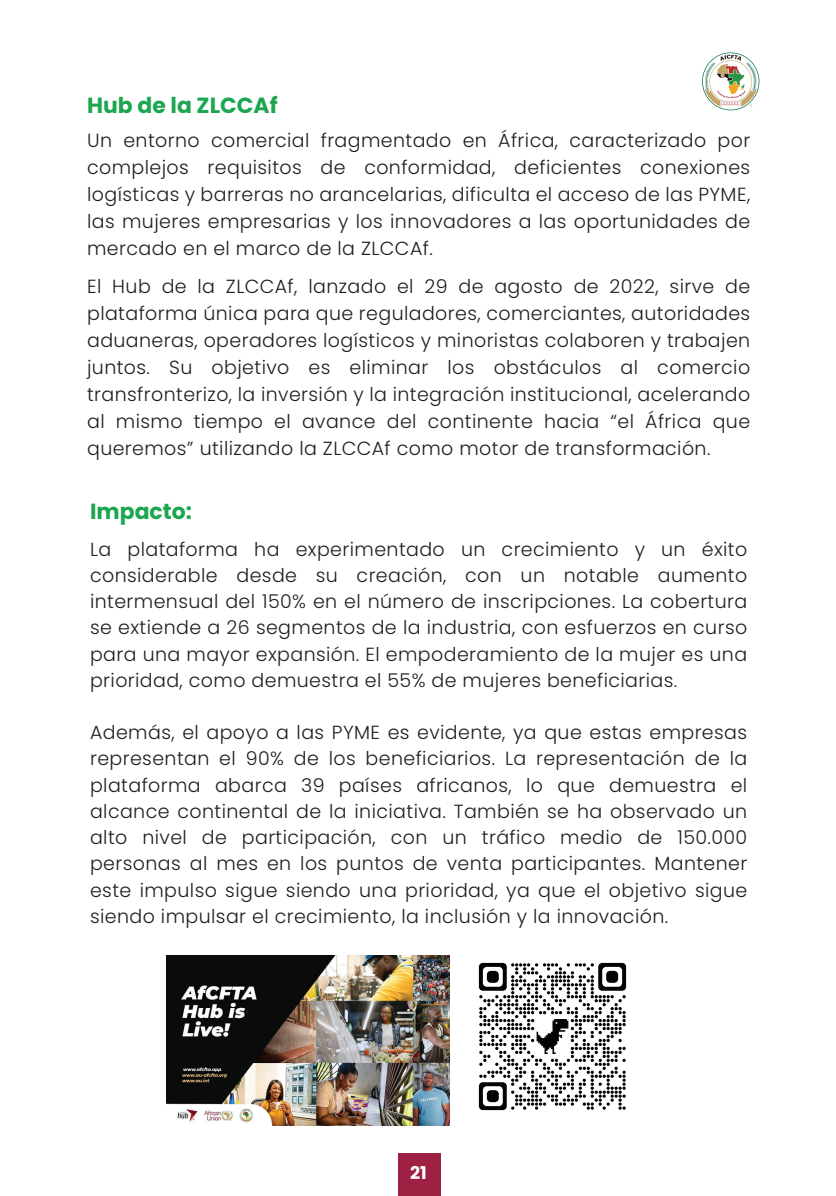
<style>
.page{position:relative;width:836px;height:1196px;background:#fff}
.page>*{position:absolute;margin:0;border:0;box-sizing:border-box;transform-origin:0 0}
.t1{font:700 21.8px "Poppins";color:#1ca650}
.t2{font:300 19px/26.2px "Poppins";letter-spacing:.02em;color:#211e1e;text-align:justify}
.t3{font:700 17.6px "Poppins";color:#fff}
</style>
<div class="page">
<svg style="left:702px;top:52px;width:57px;height:58px"></svg>
<div style="left:398px;top:1152px;width:42px;height:43px;background:#9e2043"></div>
<img style="left:167px;top:955px;width:282px;height:170px">
<img style="left:478px;top:962px;width:149px;height:149px">
<p class="t1" style="left:87px;top:92px;width:192px">Hub de la ZLCCAf</p>
<p class="t2" style="left:87px;top:127px;width:664px;line-height:27px">Un entorno comercial fragmentado en África, caracterizado por complejos requisitos de conformidad, deficientes conexiones logísticas y barreras no arancelarias, dificulta el acceso de las PYME, las mujeres empresarias y los innovadores a las oportunidades de mercado en el marco de la ZLCCAf.</p>
<p class="t2" style="left:87px;top:273px;width:664px;line-height:27px">El Hub de la ZLCCAf, lanzado el 29 de agosto de 2022, sirve de plataforma única para que reguladores, comerciantes, autoridades aduaneras, operadores logísticos y minoristas colaboren y trabajen juntos. Su objetivo es eliminar los obstáculos al comercio transfronterizo, la inversión y la integración institucional, acelerando al mismo tiempo el avance del continente hacia “el África que queremos” utilizando la ZLCCAf como motor de transformación.</p>
<p class="t1" style="left:90px;top:499px;width:103px">Impacto:</p>
<p class="t2" style="left:90px;top:536px;width:658px">La plataforma ha experimentado un crecimiento y un éxito considerable desde su creación, con un notable aumento intermensual del 150% en el número de inscripciones. La cobertura se extiende a 26 segmentos de la industria, con esfuerzos en curso para una mayor expansión. El empoderamiento de la mujer es una prioridad, como demuestra el 55% de mujeres beneficiarias.</p>
<p class="t2" style="left:90px;top:719px;width:658px">Además, el apoyo a las PYME es evidente, ya que estas empresas representan el 90% de los beneficiarios. La representación de la plataforma abarca 39 países africanos, lo que demuestra el alcance continental de la iniciativa. También se ha observado un alto nivel de participación, con un tráfico medio de 150.000 personas al mes en los puntos de venta participantes. Mantener este impulso sigue siendo una prioridad, ya que el objetivo sigue siendo impulsar el crecimiento, la inclusión y la innovación.</p>
<p class="t3" style="left:410px;top:1162px;width:18px">21</p>
</div>
